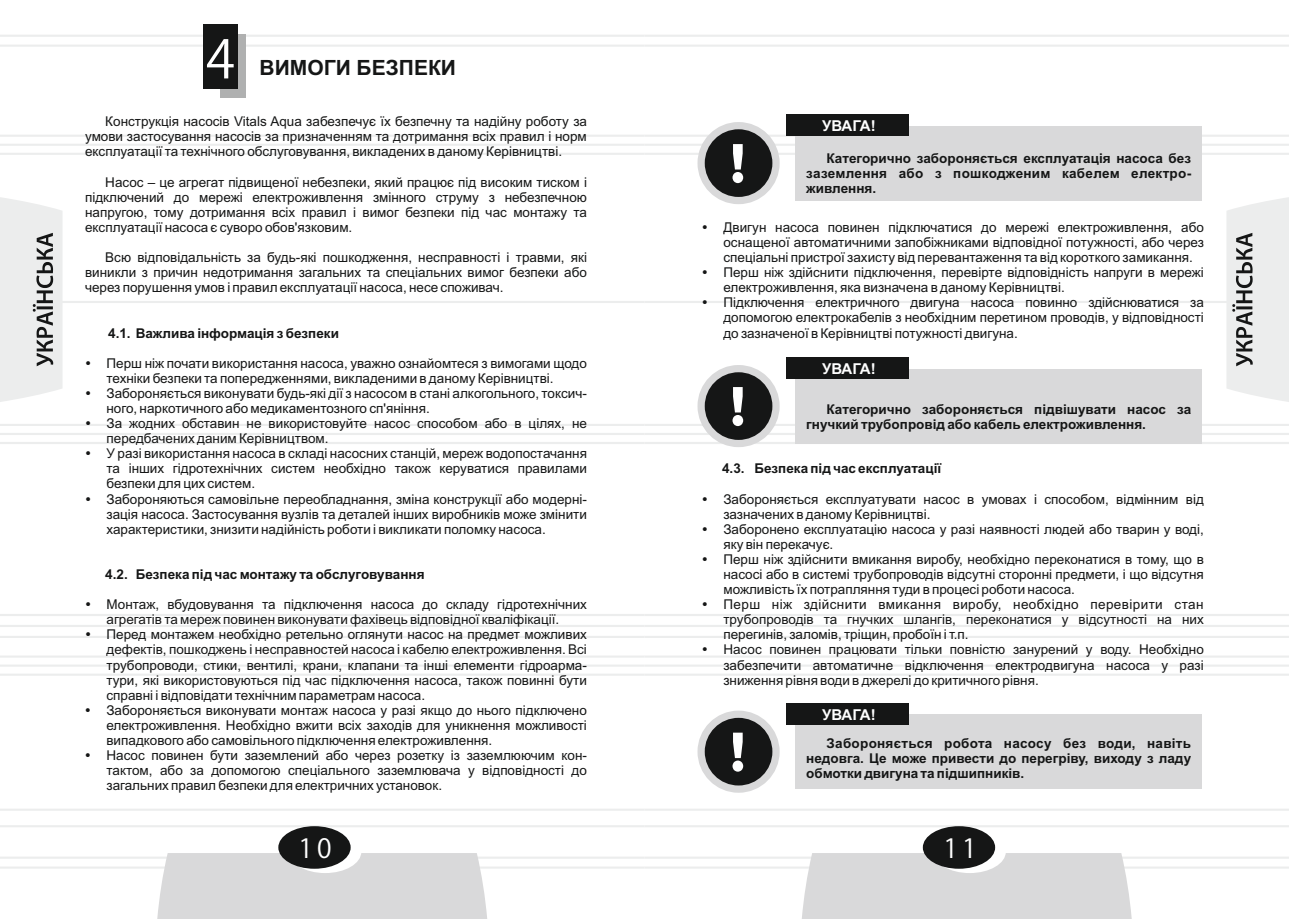
<style>
.page{position:relative;width:1289px;height:919px;background:#fff}
.page>*{position:absolute;margin:0;border:0;box-sizing:border-box;transform-origin:0 0}
.t1{font:52.5px "Koz Go Pro";color:#fff}
.t2{font:26.25px "Koz Go Pro";color:#fff}
.t3{font:700 21px "Arial";color:#151616}
.t4{font:700 15px "Arial";letter-spacing:-.025em;color:#fff}
.t5{font:13.5px/15.1px "Arial";color:#151616}
.t6{font:700 13.5px/15.1px "Arial";color:#151616;text-align:justify}
</style>
<div class="page">
<hr style="left:0;top:135px;width:644px;height:2px;background:#eceded">
<hr style="left:0;top:424px;width:644px;height:2px;background:#eceded">
<hr style="left:0;top:442px;width:644px;height:2px;background:#eceded">
<hr style="left:0;top:614px;width:644px;height:2px;background:#eceded">
<hr style="left:0;top:635px;width:644px;height:3px;background:#eceded">
<hr style="left:0;top:655px;width:644px;height:2px;background:#eceded">
<hr style="left:0;top:673px;width:644px;height:2px;background:#eceded">
<hr style="left:0;top:856px;width:644px;height:2px;background:#eceded">
<hr style="left:0;top:866px;width:644px;height:2px;background:#eceded">
<hr style="left:0;top:35px;width:644px;height:2px;background:#eceded">
<hr style="left:0;top:45px;width:644px;height:2px;background:#eceded">
<hr style="left:0;top:808px;width:644px;height:2px;background:#eceded">
<hr style="left:0;top:825px;width:644px;height:2px;background:#eceded">
<hr style="left:0;top:301px;width:644px;height:2px;background:#eceded">
<svg style="left:0;top:197px;width:63px;height:205px"></svg>
<div style="left:157px;top:853px;width:330px;height:65px;background:#d9d9da"></div>
<svg style="left:289px;top:830px;width:72px;height:43px"></svg>
<div style="left:278px;top:826px;width:72px;height:42px;background:#151616;border-radius:50%"></div>
<hr style="left:644px;top:135px;width:644px;height:2px;background:#eceded">
<hr style="left:644px;top:424px;width:644px;height:2px;background:#eceded">
<svg style="left:0;top:432px;width:1288px;height:4px"></svg>
<hr style="left:644px;top:442px;width:644px;height:2px;background:#eceded">
<hr style="left:644px;top:614px;width:644px;height:2px;background:#eceded">
<hr style="left:644px;top:635px;width:644px;height:3px;background:#eceded">
<hr style="left:644px;top:655px;width:644px;height:2px;background:#eceded">
<hr style="left:0;top:665px;width:1288px;height:2px;background:#f0f1f1">
<hr style="left:644px;top:673px;width:644px;height:2px;background:#eceded">
<hr style="left:644px;top:856px;width:644px;height:2px;background:#eceded">
<hr style="left:644px;top:866px;width:644px;height:2px;background:#eceded">
<hr style="left:644px;top:35px;width:644px;height:2px;background:#eceded">
<hr style="left:644px;top:45px;width:644px;height:2px;background:#eceded">
<hr style="left:644px;top:808px;width:644px;height:2px;background:#eceded">
<hr style="left:644px;top:825px;width:644px;height:2px;background:#eceded">
<hr style="left:644px;top:301px;width:644px;height:2px;background:#eceded">
<svg style="left:1226px;top:197px;width:62px;height:205px"></svg>
<div style="left:801px;top:853px;width:330px;height:65px;background:#d9d9da"></div>
<div style="left:933px;top:830px;width:72px;height:43px;background:#fff;border-radius:50%"></div>
<div style="left:922px;top:826px;width:73px;height:42px;background:#151616;border-radius:50%"></div>
<div style="left:220px;top:34px;width:26px;height:64px;background:#afb0b0"></div>
<div style="left:203px;top:24px;width:34px;height:64px;background:#151616"></div>
<div style="left:697px;top:122px;width:82px;height:82px;border:14px solid #d9d9da;border-radius:50%"></div>
<div style="left:704px;top:129px;width:68px;height:68px;background:#151616;border-radius:50%"></div>
<svg style="left:0;top:143px;width:1288px;height:40px"></svg>
<div style="left:795px;top:126px;width:406px;height:74px;background:#d9d9da"></div>
<div style="left:786px;top:114px;width:123px;height:22px;background:#151616"></div>
<div style="left:697px;top:365px;width:82px;height:82px;border:14px solid #d9d9da;border-radius:50%"></div>
<div style="left:704px;top:372px;width:68px;height:68px;background:#151616;border-radius:50%"></div>
<svg style="left:732px;top:387px;width:11px;height:39px"></svg>
<div style="left:795px;top:369px;width:406px;height:74px;background:#d9d9da"></div>
<div style="left:786px;top:357px;width:123px;height:22px;background:#151616"></div>
<div style="left:697px;top:710px;width:82px;height:82px;border:14px solid #d9d9da;border-radius:50%"></div>
<div style="left:704px;top:717px;width:68px;height:68px;background:#151616;border-radius:50%"></div>
<svg style="left:732px;top:732px;width:11px;height:39px"></svg>
<div style="left:795px;top:714px;width:406px;height:74px;background:#d9d9da"></div>
<div style="left:786px;top:703px;width:123px;height:21px;background:#151616"></div>
<svg style="left:0;top:625px;width:1288px;height:11px"></svg>
<h1 class="t1" style="left:206px;top:32px;width:30px">4</h1>
<h3 class="t3" style="left:260px;top:60px;width:198px">ВИМОГИ БЕЗПЕКИ</h3>
<p class="t5" style="left:85px;top:115px;width:503px;text-align:justify;text-indent:20px">Конструкція насосів Vitals Aqua забезпечує їх безпечну та надійну роботу за умови застосування насосів за призначенням та дотримання всіх правил і норм експлуатації та технічного обслуговування, викладених в даному Керівництві.</p>
<p class="t5" style="left:85px;top:175px;width:503px;text-align:justify;text-indent:20px">Насос – це агрегат підвищеної небезпеки, який працює під високим тиском і підключений до мережі електроживлення змінного струму з небезпечною напругою, тому дотримання всіх правил і вимог безпеки під час монтажу та експлуатації насоса є суворо обов'язковим.</p>
<p class="t5" style="left:85px;top:251px;width:503px;text-align:justify;text-indent:20px">Всю відповідальність за будь-які пошкодження, несправності і травми, які виникли з причин недотримання загальних та спеціальних вимог безпеки або через порушення умов і правил експлуатації насоса, несе споживач.</p>
<p class="t6" style="left:108px;top:326px;width:232px">4.1. Важлива інформація з безпеки</p>
<p class="t5" style="left:106px;top:356px;width:482px">Перш ніж почати використання насоса, уважно ознайомтеся з вимогами щодо техніки безпеки та попередженнями, викладеними в даному Керівництві.<br>Забороняється виконувати будь-які дії з насосом в стані алкогольного, токсич&shy;ного, наркотичного або медикаментозного сп'яніння.<br>За жодних обставин не використовуйте насос способом або в цілях, не передбачених даним Керівництвом.<br>У разі використання насоса в складі насосних станцій, мереж водопостачання та інших гідротехнічних систем необхідно також керуватися правилами безпеки для цих систем.<br>Забороняються самовільне переобладнання, зміна конструкції або модерні&shy;зація насоса. Застосування вузлів та деталей інших виробників може змінити характеристики, знизити надійність роботи і викликати поломку насоса.</p>
<p class="t6" style="left:105px;top:568px;width:321px">4.2. Безпека під час монтажу та обслуговування</p>
<p class="t5" style="left:106px;top:598px;width:482px">Монтаж, вбудовування та підключення насоса до складу гідротехнічних агрегатів та мереж повинен виконувати фахівець відповідної кваліфікації.<br>Перед монтажем необхідно ретельно оглянути насос на предмет можливих дефектів, пошкоджень і несправностей насоса і кабелю електроживлення. Всі трубопроводи, стики, вентилі, крани, клапани та інші елементи гідроарма&shy;тури, які використовуються під час підключення насоса, також повинні бути справні і відповідати технічним параметрам насоса.<br>Забороняється виконувати монтаж насоса у разі якщо до нього підключено електроживлення. Необхідно вжити всіх заходів для уникнення можливості випадкового або самовільного підключення електроживлення.<br>Насос повинен бути заземлений або через розетку із заземлюючим кон&shy;тактом, або за допомогою спеціального заземлювача у відповідності до загальних правил безпеки для електричних установок.</p>
<p class="t4" style="left:822px;top:120px;width:55px">УВАГА!</p>
<p class="t6" style="left:806px;top:151px;width:386px;text-indent:20px">Категорично забороняється експлуатація насоса без заземлення або з пошкодженим кабелем електро&shy;живлення.</p>
<p class="t5" style="left:723px;top:221px;width:482px">Двигун насоса повинен підключатися до мережі електроживлення, або оснащеної автоматичними запобіжниками відповідної потужності, або через спеціальні пристрої захисту від перевантаження та від короткого замикання.<br>Перш ніж здійснити підключення, перевірте відповідність напруги в мережі електроживлення, яка визначена в даному Керівництві.<br>Підключення електричного двигуна насоса повинно здійснюватися за допомогою електрокабелів з необхідним перетином проводів, у відповідності до зазначеної в Керівництві потужності двигуна.</p>
<p class="t4" style="left:822px;top:363px;width:55px">УВАГА!</p>
<p class="t6" style="left:806px;top:402px;width:386px;text-indent:20px">Категорично забороняється підвішувати насос за гнучкий трубопровід або кабель електроживлення.</p>
<p class="t6" style="left:722px;top:462px;width:221px">4.3. Безпека під час експлуатації</p>
<p class="t5" style="left:723px;top:492px;width:482px">Забороняється експлуатувати насос в умовах і способом, відмінним від зазначених в даному Керівництві.<br>Заборонено експлуатацію насоса у разі наявності людей або тварин у воді, яку він перекачує.<br>Перш ніж здійснити вмикання виробу, необхідно переконатися в тому, що в насосі або в системі трубопроводів відсутні сторонні предмети, і що відсутня можливість їх потрапляння туди в процесі роботи насоса.<br>Перш ніж здійснити вмикання виробу, необхідно перевірити стан трубопроводів та гнучких шлангів, переконатися у відсутності на них перегинів, заломів, тріщин, пробоїн і т.п.<br>Насос повинен працювати тільки повністю занурений у воду. Необхідно забезпечити автоматичне відключення електродвигуна насоса у разі зниження рівня води в джерелі до критичного рівня.</p>
<p class="t4" style="left:822px;top:709px;width:55px">УВАГА!</p>
<p class="t6" style="left:806px;top:736px;width:386px;text-indent:20px">Забороняється робота насосу без води, навіть недовга. Це може привести до перегріву, виходу з ладу обмотки двигуна та підшипників.</p>
<h2 class="t2" style="left:298px;top:835px;width:35px">10</h2>
<h2 class="t2" style="left:943px;top:835px;width:35px">11</h2>
</div>
